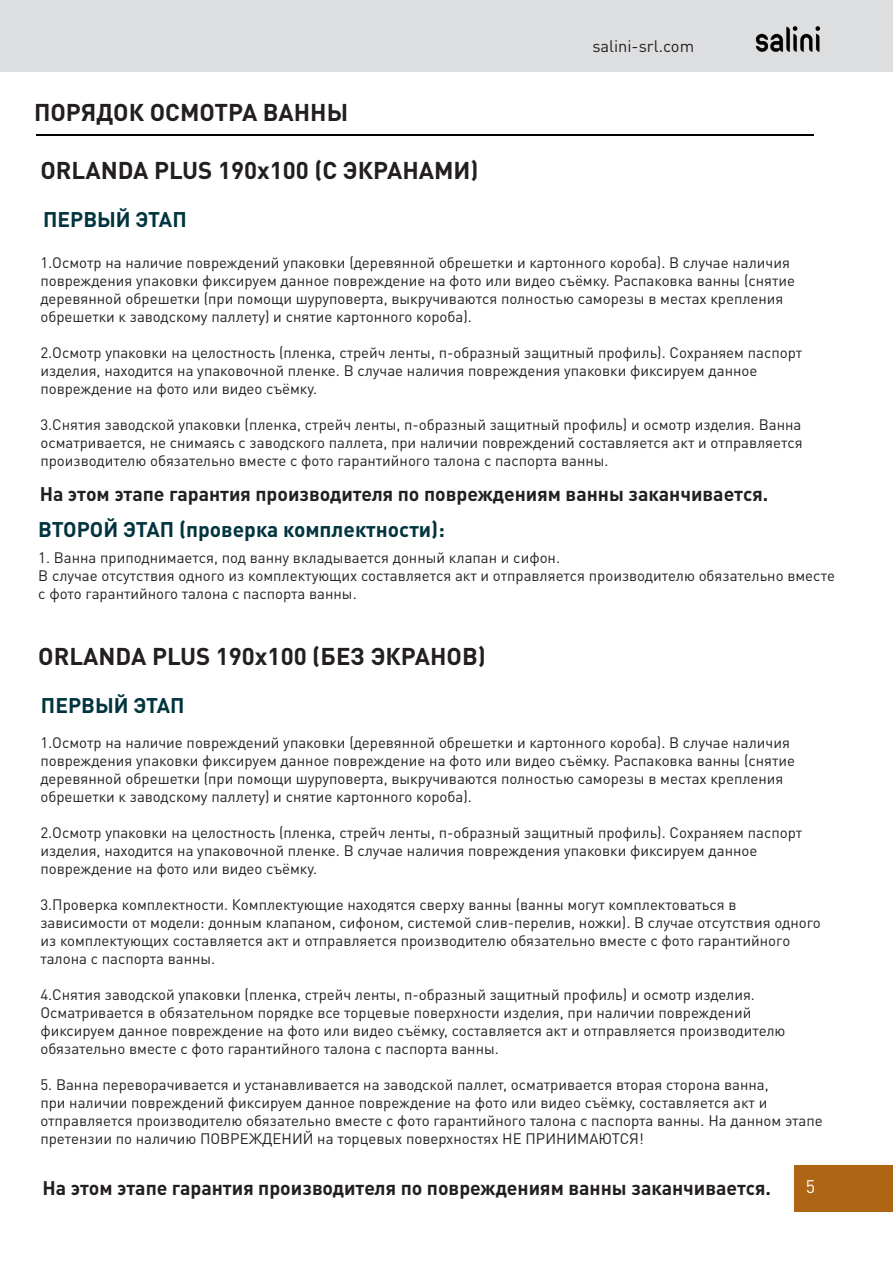
<style>
.page{position:relative;width:893px;height:1263px;background:#fff}
.page>*{position:absolute;margin:0;border:0;box-sizing:border-box;transform-origin:0 0}
.t1{font:700 24px "DIN Pro";color:#231f20}
.t2{font:700 21px "DIN Pro";color:#00343e}
.t3{font:700 19.5px "DIN Pro";color:#231f20}
.t4{font:18px "DIN Pro";color:#fff}
.t5{font:16.5px "DIN Pro";color:#231f20}
.t6{font:15px/18px "DIN Pro";color:#231f20}
</style>
<div class="page">
<div style="left:1px;top:0;width:892px;height:72px;background:#dddee0"></div>
<img style="left:755px;top:26px;width:66px;height:26px">
<hr style="left:36px;top:135px;width:778px;height:1px;background:#000">
<div style="left:794px;top:1165px;width:99px;height:46px;background:#ae6514"></div>
<p class="t1" style="left:34px;top:93px;width:316px">ПОРЯДОК ОСМОТРА ВАННЫ</p>
<p class="t1" style="left:40px;top:150px;width:440px">ORLANDA PLUS 190х100 (С ЭКРАНАМИ)</p>
<p class="t5" style="left:592px;top:33px;width:103px">salini-srl.com</p>
<p class="t2" style="left:43px;top:202px;width:145px">ПЕРВЫЙ ЭТАП</p>
<p class="t6" style="left:40px;top:252px;width:756px">1.Осмотр на наличие повреждений упаковки (деревянной обрешетки и картонного короба). В случае наличия повреждения упаковки фиксируем данное повреждение на фото или видео съёмку. Распаковка ванны (снятие деревянной обрешетки (при помощи шуруповерта, выкручиваются полностью саморезы в местах крепления обрешетки к заводскому паллету) и снятие картонного короба).</p>
<p class="t6" style="left:40px;top:342px;width:763px">2.Осмотр упаковки на целостность (пленка, стрейч ленты, п-образный защитный профиль). Сохраняем паспорт изделия, находится на упаковочной пленке. В случае наличия повреждения упаковки фиксируем данное повреждение на фото или видео съёмку.</p>
<p class="t6" style="left:40px;top:414px;width:764px;text-align:justify">3.Снятия заводской упаковки (пленка, стрейч ленты, п-образный защитный профиль) и осмотр изделия. Ванна осматривается, не снимаясь с заводского паллета, при наличии повреждений составляется акт и отправляется производителю обязательно вместе с фото гарантийного талона с паспорта ванны.</p>
<p class="t3" style="left:40px;top:477px;width:730px">На этом этапе гарантия производителя по повреждениям ванны заканчивается.</p>
<p class="t2" style="left:38px;top:512px;width:408px">ВТОРОЙ ЭТАП (проверка комплектности):</p>
<p class="t6" style="left:38px;top:547px;width:523px">1. Ванна приподнимается, под ванну вкладывается донный клапан и сифон.</p>
<p class="t6" style="left:38px;top:565px;width:798px">В случае отсутствия одного из комплектующих составляется акт и отправляется производителю обязательно вместе с фото гарантийного талона с паспорта ванны.</p>
<p class="t1" style="left:38px;top:636px;width:449px">ORLANDA PLUS 190х100 (БЕЗ ЭКРАНОВ)</p>
<p class="t2" style="left:41px;top:688px;width:145px">ПЕРВЫЙ ЭТАП</p>
<p class="t6" style="left:40px;top:732px;width:756px">1.Осмотр на наличие повреждений упаковки (деревянной обрешетки и картонного короба). В случае наличия повреждения упаковки фиксируем данное повреждение на фото или видео съёмку. Распаковка ванны (снятие деревянной обрешетки (при помощи шуруповерта, выкручиваются полностью саморезы в местах крепления обрешетки к заводскому паллету) и снятие картонного короба).</p>
<p class="t6" style="left:40px;top:822px;width:763px">2.Осмотр упаковки на целостность (пленка, стрейч ленты, п-образный защитный профиль). Сохраняем паспорт изделия, находится на упаковочной пленке. В случае наличия повреждения упаковки фиксируем данное повреждение на фото или видео съёмку.</p>
<p class="t6" style="left:40px;top:894px;width:782px">3.Проверка комплектности. Комплектующие находятся сверху ванны (ванны могут комплектоваться в зависимости от модели: донным клапаном, сифоном, системой слив-перелив, ножки). В случае отсутствия одного из комплектующих составляется акт и отправляется производителю обязательно вместе с фото гарантийного талона с паспорта ванны.</p>
<p class="t6" style="left:40px;top:984px;width:747px">4.Снятия заводской упаковки (пленка, стрейч ленты, п-образный защитный профиль) и осмотр изделия.<br>Осматривается в обязательном порядке все торцевые поверхности изделия, при наличии повреждений фиксируем данное повреждение на фото или видео съёмку, составляется акт и отправляется производителю обязательно вместе с фото гарантийного талона с паспорта ванны.</p>
<p class="t6" style="left:40px;top:1074px;width:784px">5. Ванна переворачивается и устанавливается на заводской паллет, осматривается вторая сторона ванна,<br>при наличии повреждений фиксируем данное повреждение на фото или видео съёмку, составляется акт и отправляется производителю обязательно вместе с фото гарантийного талона с паспорта ванны. На данном этапе претензии по наличию ПОВРЕЖДЕНИЙ на торцевых поверхностях НЕ ПРИНИМАЮТСЯ!</p>
<p class="t3" style="left:43px;top:1172px;width:730px">На этом этапе гарантия производителя по повреждениям ванны заканчивается.</p>
<p class="t4" style="left:806px;top:1172px;width:11px">5</p>
</div>
